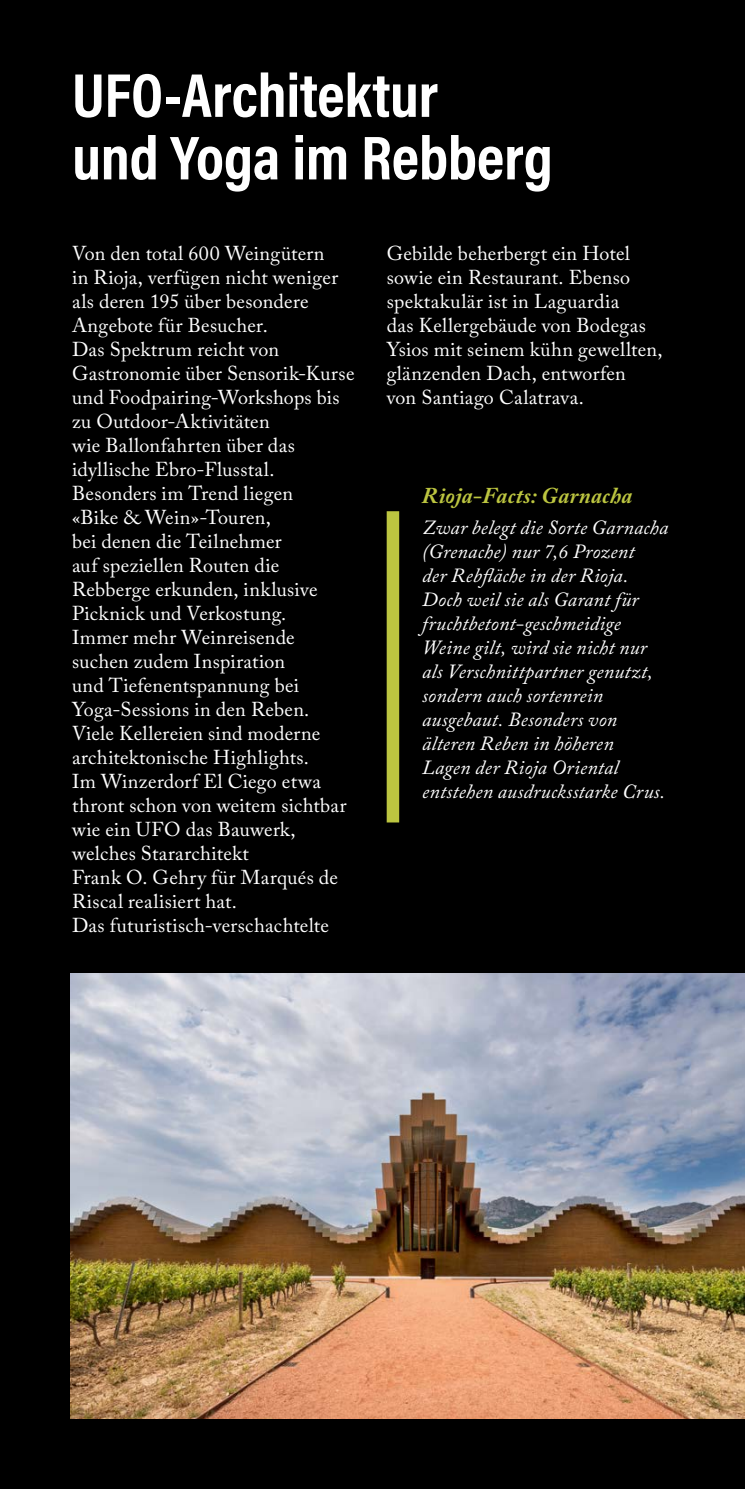
<style>
.page{position:relative;width:745px;height:1489px;background:#fff}
.page>*{position:absolute;margin:0;border:0;box-sizing:border-box;transform-origin:0 0}
.t1{font:700 62.5px/62.5px "Acumin Pro Cond";letter-spacing:-.005em;color:#fff}
.t2{font:italic 700 22.5px "Adobe Caslon Pro";letter-spacing:.015em;color:#bcc540}
.t3{font:20px/24px "Adobe Caslon Pro";letter-spacing:.015em;color:#fff}
.t4{font:italic 20px/24px "Adobe Caslon Pro";letter-spacing:.015em;color:#fff}
</style>
<div class="page">
<div style="left:0;top:0;width:744px;height:1488px;background:#000"></div>
<img style="left:71px;top:973px;width:673px;height:444px">
<div style="left:386px;top:511px;width:13px;height:311px;background:#bcc540"></div>
<h1 class="t1" style="left:72px;top:62px;width:482px">UFO-Architektur<br>und Yoga im Rebberg</h1>
<p class="t3" style="left:72px;top:241px;width:284px">Von den total 600 Weingütern<br>in Rioja, verfügen nicht weniger als deren 195 über besondere<br>Angebote für Besucher.<br>Das Spektrum reicht von<br>Gastronomie über Sensorik-Kurse und Foodpairing-Workshops bis zu Outdoor-Aktivitäten<br>wie Ballonfahrten über das idyllische Ebro-Flusstal.<br>Besonders im Trend liegen<br>«Bike &amp; Wein»-Touren,<br>bei denen die Teilnehmer<br>auf speziellen Routen die<br>Rebberge erkunden, inklusive<br>Picknick und Verkostung.<br>Immer mehr Weinreisende suchen zudem Inspiration<br>und Tiefenentspannung bei<br>Yoga-Sessions in den Reben.<br>Viele Kellereien sind moderne architektonische Highlights.<br>Im Winzerdorf El Ciego etwa thront schon von weitem sichtbar wie ein UFO das Bauwerk, welches Stararchitekt<br>Frank O. Gehry für Marqués de<br>Riscal realisiert hat.<br>Das futuristisch-verschachtelte</p>
<p class="t3" style="left:386px;top:241px;width:277px">Gebilde beherbergt ein Hotel sowie ein Restaurant. Ebenso spektakulär ist in Laguardia<br>das Kellergebäude von Bodegas<br>Ysios mit seinem kühn gewellten, glänzenden Dach, entworfen<br>von Santiago Calatrava.</p>
<p class="t2" style="left:422px;top:482px;width:211px">Rioja-Facts: Garnacha</p>
<p class="t4" style="left:422px;top:515px;width:247px">Zwar belegt die Sorte Garnacha (Grenache) nur 7,6 Prozent<br>der Rebfläche in der Rioja.<br>Doch weil sie als Garant für fruchtbetont-geschmeidige<br>Weine gilt, wird sie nicht nur als Verschnittpartner genutzt, sondern auch sortenrein ausgebaut. Besonders von älteren Reben in höheren<br>Lagen der Rioja Oriental entstehen ausdrucksstarke Crus.</p>
</div>
